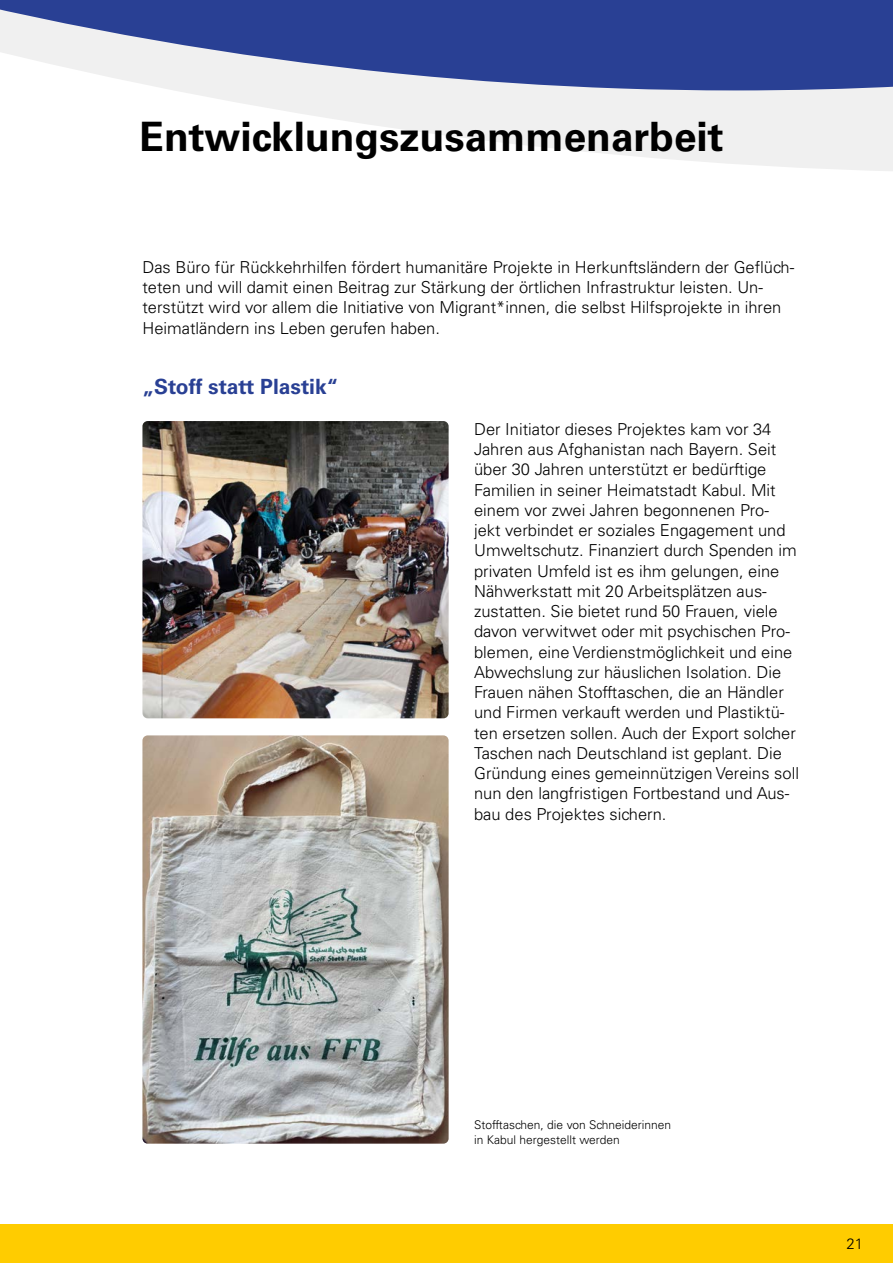
<style>
.page{position:relative;width:893px;height:1263px;background:#fff}
.page>*{position:absolute;margin:0;border:0;box-sizing:border-box;transform-origin:0 0}
.t1{font:700 40.5px "Univers LT Pro 65";color:#000}
.t2{font:700 21px "Univers LT Pro 65";color:#294094}
.t3{font:300 16.5px/20.2px "Univers";color:#000}
.t4{font:300 15px "Univers";color:#000}
.t5{font:300 12px/14.7px "Univers";color:#000}
</style>
<div class="page">
<svg style="left:174px;top:90px;width:719px;height:81px;fill:#f0f0f0"></svg>
<svg style="left:0;top:0;width:893px;height:90px;fill:#294094"></svg>
<div style="left:0;top:1225px;width:893px;height:38px;background:#fc0"></div>
<img style="left:142px;top:421px;width:307px;height:297px">
<img style="left:142px;top:735px;width:307px;height:409px">
<h1 class="t1" style="left:139px;top:108px;width:586px">Entwicklungszusammenarbeit</h1>
<p class="t3" style="left:142px;top:257px;width:653px">Das Büro für Rückkehrhilfen fördert humanitäre Projekte in Herkunftsländern der Geflüch&shy;teten und will damit einen Beitrag zur Stärkung der örtlichen Infrastruktur leisten. Un&shy;terstützt wird vor allem die Initiative von Migrant*innen, die selbst Hilfsprojekte in ihren Heimatländern ins Leben gerufen haben.</p>
<p class="t2" style="left:142px;top:372px;width:198px">„Stoff statt Plastik“</p>
<p class="t3" style="left:474px;top:419px;width:326px">Der Initiator dieses Projektes kam vor 34<br>Jahren aus Afghanistan nach Bayern. Seit über 30 Jahren unterstützt er bedürftige Familien in seiner Heimatstadt Kabul. Mit einem vor zwei Jahren begonnenen Pro&shy;jekt verbindet er soziales Engagement und Umweltschutz. Finanziert durch Spenden im privaten Umfeld ist es ihm gelungen, eine Nähwerkstatt mit 20 Arbeitsplätzen aus&shy;zustatten. Sie bietet rund 50 Frauen, viele davon verwitwet oder mit psychischen Pro&shy;blemen, eine Verdienstmöglichkeit und eine Abwechslung zur häuslichen Isolation. Die Frauen nähen Stofftaschen, die an Händler und Firmen verkauft werden und Plastiktü&shy;ten ersetzen sollen. Auch der Export solcher Taschen nach Deutschland ist geplant. Die Gründung eines gemeinnützigen Vereins soll nun den langfristigen Fortbestand und Aus&shy;bau des Projektes sichern.</p>
<p class="t5" style="left:474px;top:1117px;width:199px">Stofftaschen, die von Schneiderinnen in Kabul hergestellt werden</p>
<p class="t4" style="left:846px;top:1235px;width:18px">21</p>
</div>
